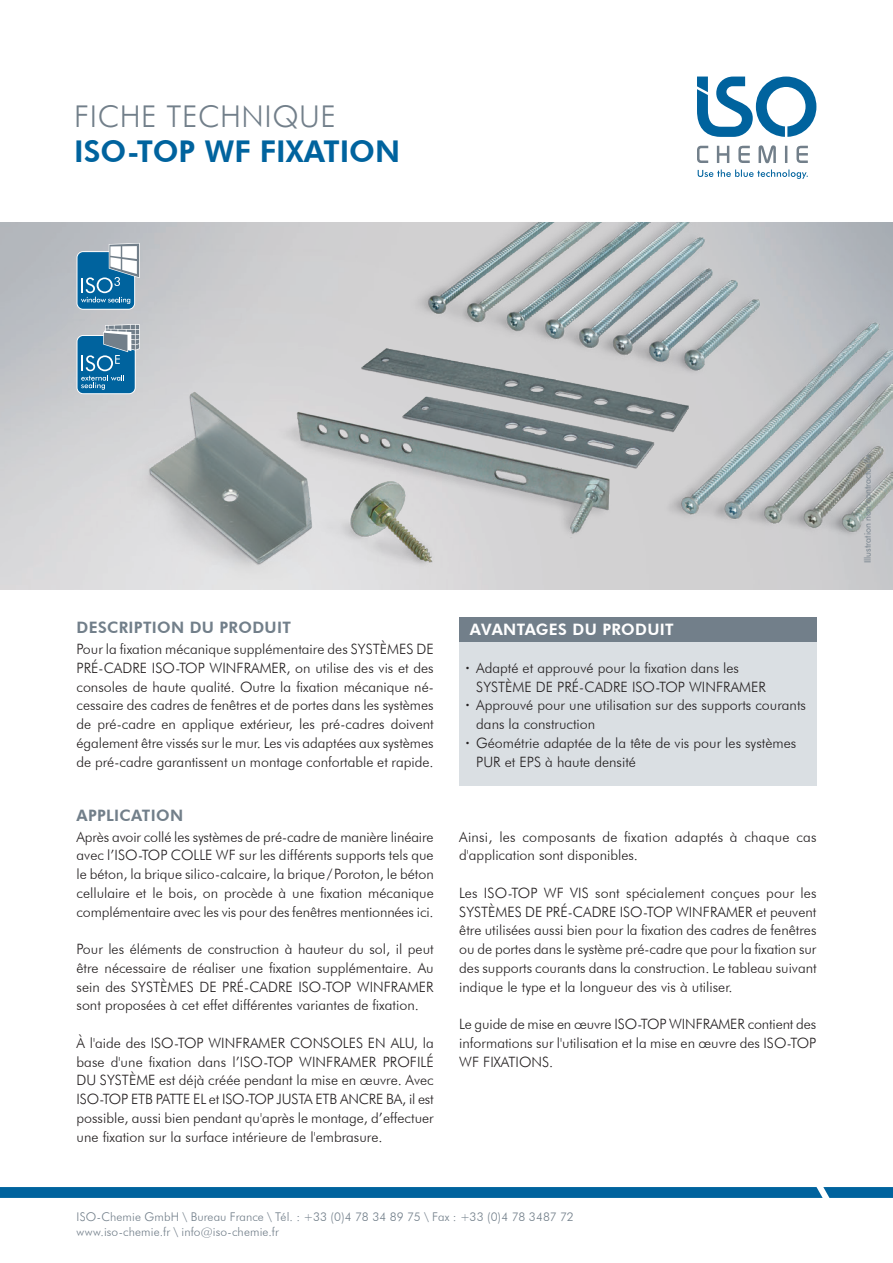
<style>
.page{position:relative;width:893px;height:1263px;background:#fff}
.page>*{position:absolute;margin:0;border:0;box-sizing:border-box;transform-origin:0 0}
.t1{font:800 30px "Futura BT";color:#00639e}
.t2{font:300 30px "Futura BT";letter-spacing:.02em;color:#727f8a}
.t3{font:800 15.75px "Futura BT";letter-spacing:.02em;color:#727f8a}
.t4{font:800 15.75px "Futura BT";letter-spacing:.02em;color:#fff}
.t5{font:300 14.25px/18.8px "Futura BT";color:#231f20;text-align:justify}
.t6{font:300 14.25px/18.8px "Futura BT";letter-spacing:.02em;color:#231f20}
.t7{font:300 12px/15px "Futura BT";letter-spacing:.01em;color:#727f8a}
.t8{font:9px "Futura BT";color:#727f8a}
.s1{font-weight:800}
</style>
<div class="page">
<img style="left:21px;top:223px;width:872px;height:357px">
<div style="left:459px;top:617px;width:357px;height:25px;background:#727f8a"></div>
<div style="left:459px;top:642px;width:357px;height:143px;background:#dadfe3"></div>
<svg style="left:697px;top:145px;width:111px;height:18px"></svg>
<svg style="left:698px;top:169px;width:110px;height:10px"></svg>
<svg style="left:697px;top:77px;width:119px;height:60px"></svg>
<svg style="left:0;top:1187px;width:893px;height:11px;background:#04659f"></svg>
<h1 class="t2" style="left:74px;top:98px;width:263px">FICHE TECHNIQUE</h1>
<h1 class="t1" style="left:74px;top:133px;width:327px">ISO-TOP WF FIXATION</h1>
<p class="t3" style="left:77px;top:618px;width:216px">DESCRIPTION DU PRODUIT</p>
<p class="t5" style="left:77px;top:639px;width:359px">Pour la fixation mécanique supplémentaire des SYSTÈMES DE PRÉ-CADRE ISO-TOP WINFRAMER, on utilise des vis et des consoles de haute qualité. Outre la fixation mécanique né&shy;cessaire des cadres de fenêtres et de portes dans les systèmes de pré-cadre en applique extérieur, les pré-cadres doivent également être vissés sur le mur. Les vis adaptées aux systèmes de pré-cadre garantissent un montage confortable et rapide.</p>
<p class="t3" style="left:77px;top:805px;width:108px">APPLICATION</p>
<p class="t5" style="left:77px;top:827px;width:359px">Après avoir collé les systèmes de pré-cadre de manière linéaire avec l’ISO-TOP COLLE WF sur les différents supports tels que le béton, la brique silico-calcaire, la brique/Poroton, le béton cellulaire et le bois, on procède à une fixation mécanique complémentaire avec les vis pour des fenêtres mentionnées ici.</p>
<p class="t5" style="left:77px;top:939px;width:359px">Pour les éléments de construction à hauteur du sol, il peut être nécessaire de réaliser une fixation supplémentaire. Au sein des SYSTÈMES DE PRÉ-CADRE ISO-TOP WINFRAMER sont proposées à cet effet différentes variantes de fixation.</p>
<p class="t5" style="left:77px;top:1033px;width:359px">À l'aide des ISO-TOP WINFRAMER CONSOLES EN ALU, la base d'une fixation dans l’ISO-TOP WINFRAMER PROFILÉ DU SYSTÈME est déjà créée pendant la mise en œuvre. Avec ISO-TOP ETB PATTE EL et ISO-TOP JUSTA ETB ANCRE BA, il est possible, aussi bien pendant qu'après le montage, d’effectuer une fixation sur la surface intérieure de l'embrasure.</p>
<p class="t4" style="left:470px;top:620px;width:205px">AVANTAGES DU PRODUIT</p>
<p class="t5" style="left:466px;top:658px;width:275px"><span class="s1">·</span> Adapté et approuvé pour la fixation dans les</p>
<p class="t5" style="left:476px;top:677px;width:291px">SYSTÈME DE PRÉ-CADRE ISO-TOP WINFRAMER</p>
<p class="t5" style="left:466px;top:696px;width:342px"><span class="s1">·</span> Approuvé pour une utilisation sur des supports courants</p>
<p class="t5" style="left:476px;top:714px;width:121px">dans la construction</p>
<p class="t5" style="left:466px;top:733px;width:332px"><span class="s1">·</span> Géométrie adaptée de la tête de vis pour les systèmes</p>
<p class="t5" style="left:476px;top:752px;width:161px">PUR et EPS à haute densité</p>
<p class="t6" style="left:459px;top:827px;width:359px">Ainsi, les composants de fixation adaptés à chaque cas d'application sont disponibles.</p>
<p class="t5" style="left:459px;top:883px;width:359px">Les ISO-TOP WF VIS sont spécialement conçues pour les SYSTÈMES DE PRÉ-CADRE ISO-TOP WINFRAMER et peuvent être utilisées aussi bien pour la fixation des cadres de fenêtres ou de portes dans le système pré-cadre que pour la fixation sur des supports courants dans la construction. Le tableau suivant indique le type et la longueur des vis à utiliser.</p>
<p class="t5" style="left:459px;top:1014px;width:359px">Le guide de mise en œuvre ISO-TOP WINFRAMER contient des informations sur l'utilisation et la mise en œuvre des ISO-TOP WF FIXATIONS.</p>
<p class="t7" style="left:77px;top:1209px;width:499px">ISO-Chemie GmbH \ Bureau France \ Tél. : +33 (0)4 78 34 89 75 \ Fax : +33 (0)4 78 3487 72 www.iso-chemie.fr \ info@iso-chemie.fr</p>
<p class="t8" style="left:862px;top:563px;width:110px;rotate:-90deg">Illustration non contractuelle</p>
</div>
